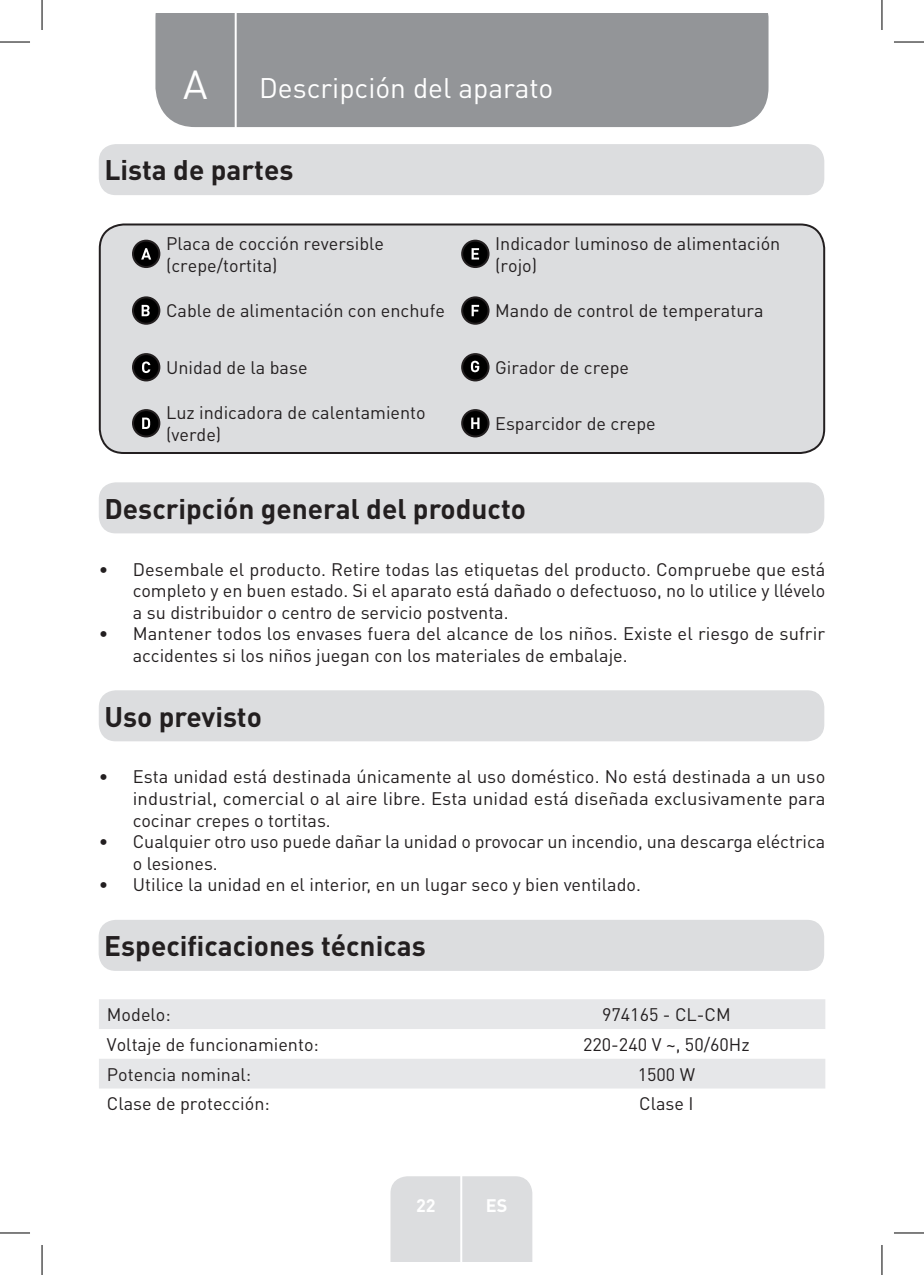
<style>
.page{position:relative;width:924px;height:1275px;background:#fff}
.page>*{position:absolute;margin:0;border:0;box-sizing:border-box;transform-origin:0 0}
.t1{font:40px "DIN Pro";color:#fff}
.Headline-01{font:700 28px "DIN Pro";color:#231f20}
.TitreGauche__gabarit{font:28px "DIN Pro";color:#fff}
.Left__Table{font:18px/21.6px "DIN Pro";color:#231f20}
.Centre__Table{font:18px "DIN Pro";color:#231f20}
.t2{font:700 18px "DIN Pro";color:#fff}
</style>
<div class="page">
<div style="left:155px;top:14px;width:613px;height:113px;background:#939598"></div>
<div style="left:390px;top:1176px;width:142px;height:85px;background:#dcdddf"></div>
<hr style="left:460px;top:1153px;width:2px;height:108px;background:#fff">
<hr style="left:234px;top:14px;width:2px;height:116px;background:#fff">
<div style="left:99px;top:144px;width:724px;height:51px;background:#dcdddf;border-radius:17px"></div>
<div style="left:99px;top:920px;width:724px;height:51px;background:#dcdddf;border-radius:17px"></div>
<div style="left:100px;top:224px;width:723px;height:229px;background:#dcdddf;border-radius:24px"></div>
<div style="left:133px;top:241px;width:26px;height:26px;background:#000;border-radius:50%"></div>
<div style="left:132px;top:240px;width:28px;height:28px;border:2px solid #231f20;border-radius:50%"></div>
<svg style="left:141px;top:248px;width:10px;height:11px"></svg>
<div style="left:462px;top:241px;width:26px;height:26px;background:#000;border-radius:50%"></div>
<div style="left:461px;top:240px;width:28px;height:28px;border:2px solid #231f20;border-radius:50%"></div>
<svg style="left:471px;top:248px;width:8px;height:11px"></svg>
<svg style="left:133px;top:297px;width:26px;height:27px"></svg>
<div style="left:132px;top:296px;width:28px;height:29px;border:2px solid #231f20;border-radius:50%"></div>
<svg style="left:141px;top:305px;width:8px;height:11px"></svg>
<div style="left:462px;top:297px;width:26px;height:27px;background:#000;border-radius:50%"></div>
<div style="left:461px;top:296px;width:28px;height:29px;border:2px solid #231f20;border-radius:50%"></div>
<svg style="left:471px;top:305px;width:8px;height:11px"></svg>
<div style="left:133px;top:354px;width:26px;height:26px;background:#000;border-radius:50%"></div>
<div style="left:132px;top:353px;width:28px;height:28px;border:2px solid #231f20;border-radius:50%"></div>
<svg style="left:142px;top:361px;width:8px;height:12px"></svg>
<div style="left:462px;top:354px;width:26px;height:26px;background:#000;border-radius:50%"></div>
<div style="left:461px;top:353px;width:28px;height:28px;border:2px solid #231f20;border-radius:50%"></div>
<svg style="left:470px;top:361px;width:9px;height:11px"></svg>
<div style="left:133px;top:410px;width:26px;height:26px;background:#000;border-radius:50%"></div>
<div style="left:132px;top:409px;width:28px;height:28px;border:2px solid #231f20;border-radius:50%"></div>
<svg style="left:142px;top:417px;width:8px;height:12px"></svg>
<div style="left:462px;top:410px;width:26px;height:26px;background:#000;border-radius:50%"></div>
<div style="left:461px;top:409px;width:28px;height:28px;border:2px solid #231f20;border-radius:50%"></div>
<svg style="left:471px;top:417px;width:8px;height:12px"></svg>
<div style="left:99px;top:223px;width:725px;height:231px;border:2px solid #231f20;border-radius:24px"></div>
<svg style="left:99px;top:999px;width:726px;height:89px;fill:#e6e7e9"></svg>
<div style="left:99px;top:482px;width:724px;height:51px;background:#dcdddf;border-radius:17px"></div>
<div style="left:99px;top:690px;width:724px;height:51px;background:#dcdddf;border-radius:17px"></div>
<hr style="left:0;top:42px;width:30px;height:1px;background:#000">
<hr style="left:893px;top:42px;width:30px;height:1px;background:#000">
<hr style="left:0;top:1232px;width:30px;height:1px;background:#000">
<hr style="left:893px;top:1232px;width:30px;height:1px;background:#000">
<hr style="left:42px;top:0;width:1px;height:30px;background:#000">
<hr style="left:42px;top:1245px;width:1px;height:30px;background:#000">
<hr style="left:881px;top:0;width:1px;height:30px;background:#000">
<hr style="left:881px;top:1245px;width:1px;height:30px;background:#000">
<p class="t1" style="left:183px;top:57px;width:26px">A</p>
<p class="TitreGauche__gabarit" style="left:259px;top:69px;width:296px">Descripción del aparato</p>
<p class="Headline-01" style="left:104px;top:151px;width:190px">Lista de partes</p>
<p class="Left__Table" style="left:166px;top:232px;width:219px">Placa de cocción reversible (crepe/tortita)</p>
<p class="Left__Table" style="left:495px;top:232px;width:286px">Indicador luminoso de alimentación (rojo)</p>
<p class="Left__Table" style="left:166px;top:299px;width:280px">Cable de alimentación con enchufe</p>
<p class="Left__Table" style="left:495px;top:299px;width:270px">Mando de control de temperatura</p>
<p class="Left__Table" style="left:166px;top:356px;width:143px">Unidad de la base</p>
<p class="Left__Table" style="left:495px;top:356px;width:135px">Girador de crepe</p>
<p class="Left__Table" style="left:166px;top:401px;width:261px">Luz indicadora de calentamiento (verde)</p>
<p class="Left__Table" style="left:495px;top:412px;width:162px">Esparcidor de crepe</p>
<p class="Headline-01" style="left:104px;top:489px;width:423px">Descripción general del producto</p>
<p class="Left__Table" style="left:133px;top:557px;width:693px;text-align:justify;text-indent:-34px">• Desembale el producto. Retire todas las etiquetas del producto. Compruebe que está completo y en buen estado. Si el aparato está dañado o defectuoso, no lo utilice y llévelo a su distribuidor o centro de servicio postventa.</p>
<p class="Left__Table" style="left:133px;top:622px;width:693px;text-indent:-34px">• Mantener todos los envases fuera del alcance de los niños. Existe el riesgo de sufrir accidentes si los niños juegan con los materiales de embalaje.</p>
<p class="Headline-01" style="left:104px;top:697px;width:159px">Uso previsto</p>
<p class="Left__Table" style="left:133px;top:765px;width:694px;text-align:justify;text-indent:-34px">• Esta unidad está destinada únicamente al uso doméstico. No está destinada a un uso industrial, comercial o al aire libre. Esta unidad está diseñada exclusivamente para cocinar crepes o tortitas.</p>
<p class="Left__Table" style="left:133px;top:830px;width:693px;text-indent:-34px">• Cualquier otro uso puede dañar la unidad o provocar un incendio, una descarga eléctrica o lesiones.</p>
<p class="Left__Table" style="left:99px;top:873px;width:543px">• Utilice la unidad en el interior, en un lugar seco y bien ventilado.</p>
<p class="Headline-01" style="left:104px;top:927px;width:323px">Especificaciones técnicas</p>
<p class="Left__Table" style="left:107px;top:1003px;width:65px">Modelo:</p>
<p class="Centre__Table" style="left:601px;top:1002px;width:130px">974165 - CL-CM</p>
<p class="Left__Table" style="left:107px;top:1032px;width:213px">Voltaje de funcionamiento:</p>
<p class="Centre__Table" style="left:582px;top:1032px;width:168px">220-240 V ~, 50/60Hz</p>
<p class="Left__Table" style="left:107px;top:1062px;width:146px">Potencia nominal:</p>
<p class="Centre__Table" style="left:637px;top:1061px;width:59px">1500 W</p>
<p class="Left__Table" style="left:107px;top:1092px;width:164px">Clase de protección:</p>
<p class="Centre__Table" style="left:639px;top:1091px;width:56px">Clase I</p>
<p class="t2" style="left:416px;top:1192px;width:21px">22</p>
<p class="t2" style="left:485px;top:1192px;width:23px">ES</p>
</div>
